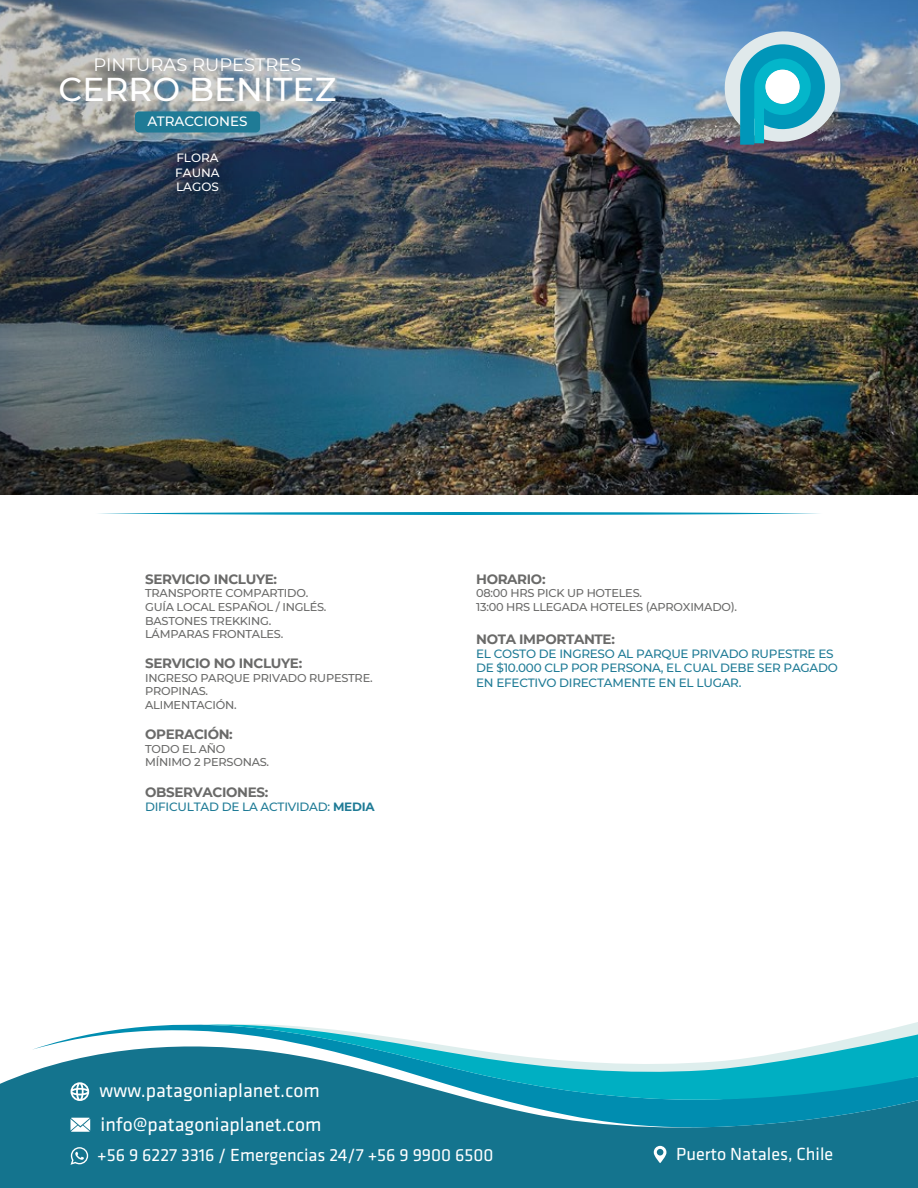
<style>
.page{position:relative;width:918px;height:1188px;background:#fff}
.page>*{position:absolute;margin:0;border:0;box-sizing:border-box;transform-origin:0 0}
.t1{font:500 33px "Montserrat";color:#fff}
.t2{font:19.8px "Klavika";color:#fff}
.t3{font:18.15px "Klavika";color:#fff}
.t4{font:18px "Montserrat";color:#fff}
.t5{font:700 13.5px "Montserrat";letter-spacing:-.025em;color:#6a6a69}
.t6{font:500 13.5px "Montserrat";color:#fff}
.t7{font:500 12px/14.4px "Montserrat";letter-spacing:-.02em;color:#1f7b96}
.t8{font:500 12px/14.4px "Montserrat";color:#fff;text-align:justify}
.t9{font:500 11.4px/13.6px "Montserrat";letter-spacing:-.02em;color:#6a6a69}
.s1{font-weight:700}
</style>
<div class="page">
<img style="left:432px;top:0;width:486px;height:494px">
<img style="left:0;top:0;width:432px;height:494px">
<svg style="left:98px;top:512px;width:722px;height:3px;background:#56b8d0"></svg>
<div style="left:0;top:1071px;width:918px;height:117px;background:#14748e"></div>
<svg style="left:32px;top:1024px;width:886px;height:103px;background:#318da6"></svg>
<svg style="left:204px;top:1024px;width:714px;height:76px"></svg>
<svg style="left:71px;top:1118px;width:19px;height:14px"></svg>
<svg style="left:71px;top:1082px;width:18px;height:19px"></svg>
<svg style="left:71px;top:1147px;width:17px;height:18px"></svg>
<svg style="left:654px;top:1146px;width:12px;height:17px"></svg>
<svg style="left:719px;top:25px;width:128px;height:123px;background:#60a6be"></svg>
<div style="left:765px;top:70px;width:35px;height:34px;background:#fff;border-radius:50%"></div>
<div style="left:135px;top:111px;width:125px;height:22px;background:#1f7b96;border-radius:4px"></div>
<img style="left:161px;top:138px;width:90px;height:87px">
<h3 class="t4" style="left:93px;top:52px;width:210px">PINTURAS RUPESTRES</h3>
<h1 class="t1" style="left:59px;top:66px;width:279px">CERRO BENITEZ</h1>
<p class="t6" style="left:147px;top:112px;width:102px">ATRACCIONES</p>
<p class="t8" style="left:175px;top:150px;width:46px">FLORA FAUNA LAGOS</p>
<p class="t5" style="left:145px;top:569px;width:133px">SERVICIO INCLUYE:</p>
<p class="t9" style="left:145px;top:586px;width:183px">TRANSPORTE COMPARTIDO.<br>GUÍA LOCAL ESPAÑOL / INGLÉS.<br>BASTONES TREKKING.<br>LÁMPARAS FRONTALES.</p>
<p class="t5" style="left:145px;top:654px;width:159px">SERVICIO NO INCLUYE:</p>
<p class="t9" style="left:145px;top:670px;width:229px">INGRESO PARQUE PRIVADO RUPESTRE.<br>PROPINAS.<br>ALIMENTACIÓN.</p>
<p class="t5" style="left:145px;top:724px;width:89px">OPERACIÓN:</p>
<p class="t9" style="left:145px;top:741px;width:126px">TODO EL AÑO<br>MÍNIMO 2 PERSONAS.</p>
<p class="t5" style="left:145px;top:782px;width:125px">OBSERVACIONES:</p>
<p class="t7" style="left:145px;top:799px;width:231px">DIFICULTAD DE LA ACTIVIDAD: <span class="s1">MEDIA</span></p>
<p class="t5" style="left:476px;top:569px;width:71px">HORARIO:</p>
<p class="t9" style="left:476px;top:586px;width:263px">08:00 HRS PICK UP HOTELES.<br>13:00 HRS LLEGADA HOTELES (APROXIMADO).</p>
<p class="t5" style="left:476px;top:629px;width:140px">NOTA IMPORTANTE:</p>
<p class="t7" style="left:476px;top:646px;width:363px">EL COSTO DE INGRESO AL PARQUE PRIVADO RUPESTRE ES<br>DE $10.000 CLP POR PERSONA, EL CUAL DEBE SER PAGADO<br>EN EFECTIVO DIRECTAMENTE EN EL LUGAR.</p>
<h2 class="t2" style="left:100px;top:1080px;width:222px">www.patagoniaplanet.com</h2>
<h2 class="t2" style="left:100px;top:1113px;width:222px">info@patagoniaplanet.com</h2>
<h3 class="t3" style="left:97px;top:1145px;width:398px">+56 9 6227 3316 / Emergencias 24/7 +56 9 9900 6500</h3>
<h3 class="t3" style="left:676px;top:1144px;width:158px">Puerto Natales, Chile</h3>
</div>
